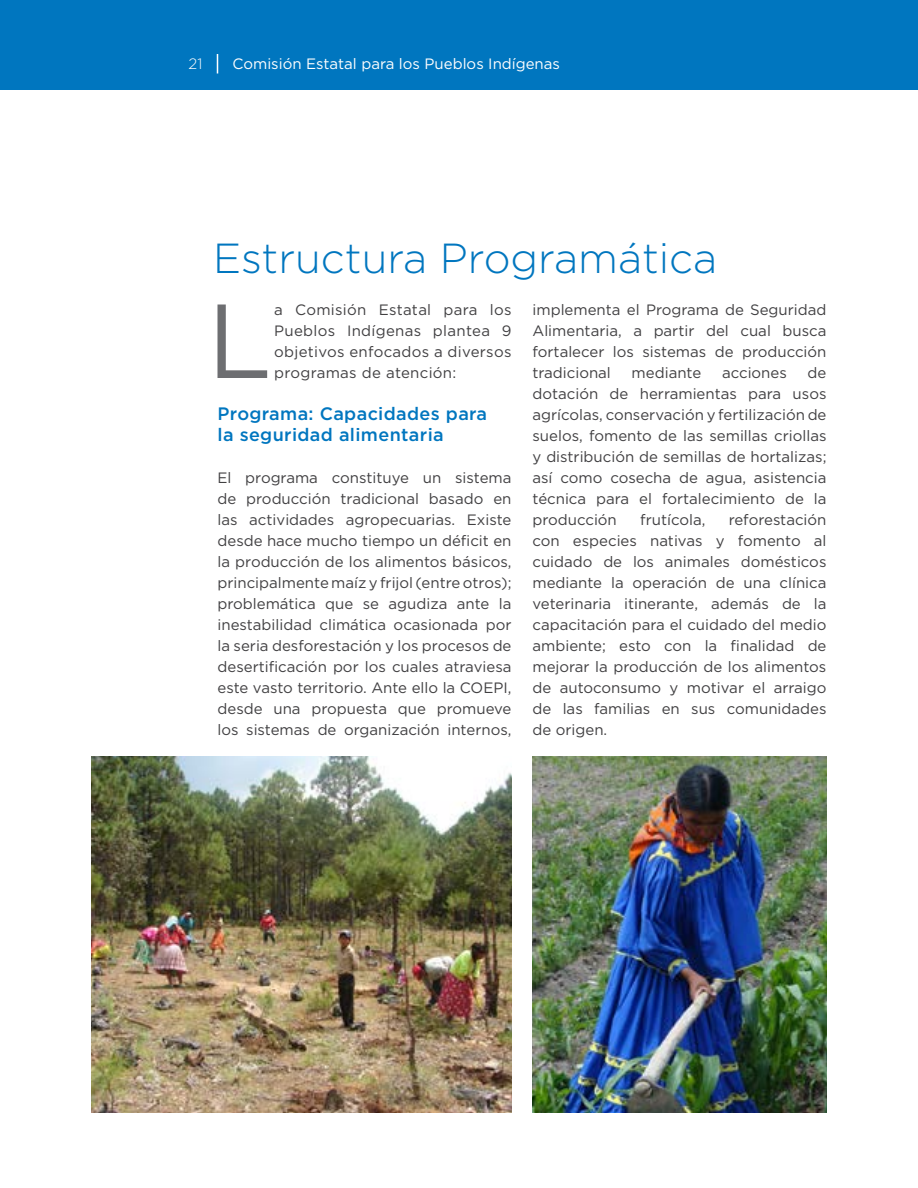
<style>
.page{position:relative;width:918px;height:1188px;background:#fff}
.page>*{position:absolute;margin:0;border:0;box-sizing:border-box;transform-origin:0 0}
.t1{font:105px "Gotham";color:#6d6e71}
.t2{font:300 42px "Gotham";color:#0076bf}
.t3{font:500 18px/21px "Gotham";letter-spacing:.02em;color:#0076bf}
.t4{font:15px/21px "Gotham";color:#414042;text-align:justify}
.t5{font:15px "Gotham";color:#fff}
.t6{font:300 15px "Gotham";color:#fff}
</style>
<div class="page">
<div style="left:0;top:0;width:918px;height:90px;background:#0076bf"></div>
<svg style="left:217px;top:54px;width:1px;height:20px"></svg>
<img style="left:92px;top:756px;width:420px;height:357px">
<img style="left:532px;top:756px;width:294px;height:357px">
<p class="t6" style="left:189px;top:54px;width:15px">21</p>
<p class="t5" style="left:232px;top:54px;width:329px">Comisión Estatal para los Pueblos Indígenas</p>
<h2 class="t2" style="left:213px;top:232px;width:506px">Estructura Programática</h2>
<h1 class="t1" style="left:207px;top:274px;width:66px">L</h1>
<p class="t4" style="left:274px;top:299px;width:239px">a Comisión Estatal para los Pueblos Indígenas plantea 9 objetivos enfocados a diversos programas de atención:</p>
<p class="t3" style="left:218px;top:403px;width:271px">Programa: Capacidades para la seguridad alimentaria</p>
<p class="t4" style="left:218px;top:467px;width:296px">El programa constituye un sistema de producción tradicional basado en las actividades agropecuarias. Existe desde hace mucho tiempo un déficit en la producción de los alimentos básicos, principalmente maíz y frijol (entre otros); problemática que se agudiza ante la inestabilidad climática ocasionada por la seria desforestación y los procesos de desertificación por los cuales atraviesa este vasto territorio. Ante ello la COEPI, desde una propuesta que promueve los sistemas de organización internos,</p>
<p class="t4" style="left:532px;top:299px;width:296px">implementa el Programa de Seguridad Alimentaria, a partir del cual busca fortalecer los sistemas de producción tradicional</p>
<p class="t4" style="left:532px;top:362px;width:296px;text-indent:275px">de dotación de herramientas para usos agrícolas, conservación y fertilización de suelos, fomento de las semillas criollas y distribución de semillas de hortalizas; así como cosecha de agua, asistencia técnica para el fortalecimiento de la producción</p>
<p class="t4" style="left:632px;top:362px;width:71px">mediante</p>
<p class="t4" style="left:722px;top:362px;width:66px">acciones</p>
<p class="t4" style="left:532px;top:509px;width:296px;text-indent:196px">reforestación con especies nativas y fomento al cuidado de los animales domésticos mediante la operación de una clínica veterinaria itinerante, además de la capacitación para el cuidado del medio ambiente; esto con la finalidad de mejorar la producción de los alimentos de autoconsumo y motivar el arraigo de las familias en sus comunidades de origen.</p>
<p class="t4" style="left:640px;top:509px;width:67px">frutícola,</p>
</div>
